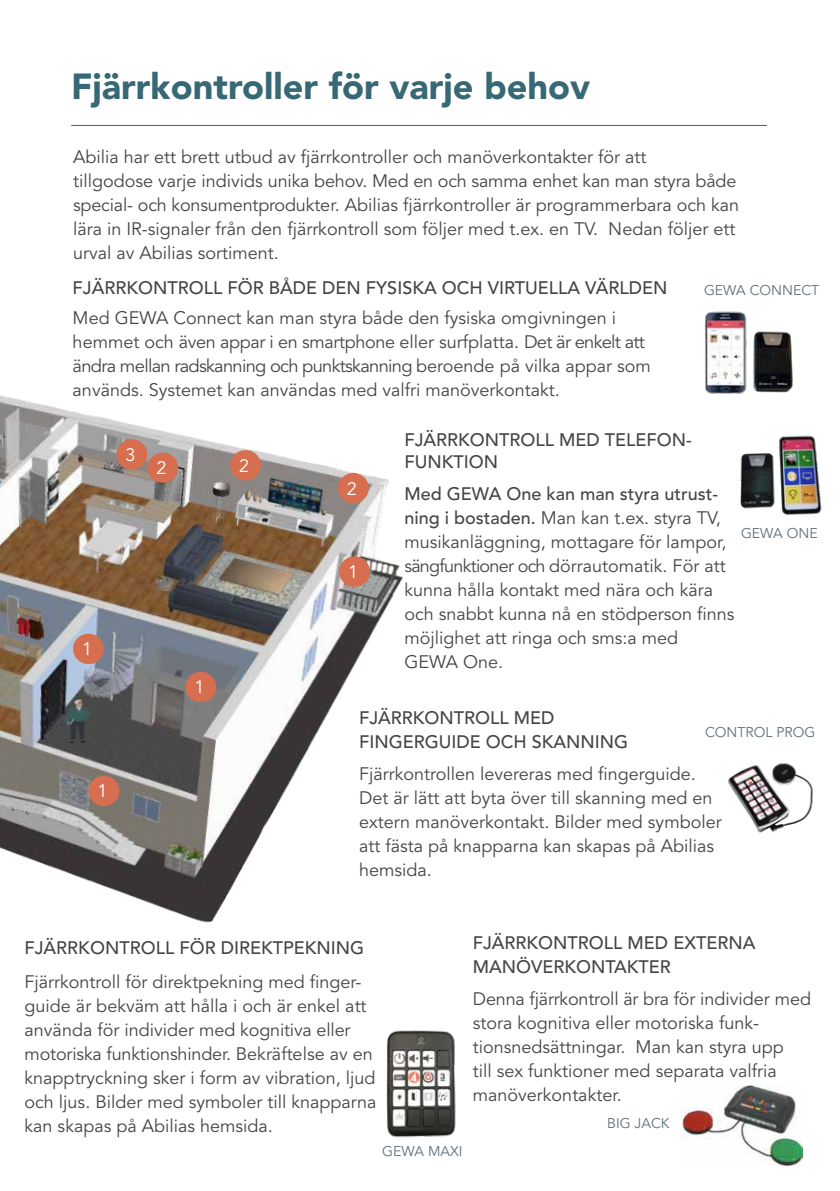
<style>
.page{position:relative;width:840px;height:1191px;background:#fff}
.page>*{position:absolute;margin:0;border:0;box-sizing:border-box;transform-origin:0 0}
.t1{font:900 36px "Avenir LT Std";color:#376875}
.t2{font:18px/24px "Avenir LT Std";color:#454644}
.t3{font:500 18px/24px "Avenir LT Std";color:#454644}
.t4{font:18px "Avenir LT Std";color:#fff}
.t5{font:14px "Avenir LT Std";color:#617079}
.s1{font-weight:500}
</style>
<div class="page">
<img style="left:0;top:395px;width:403px;height:528px">
<div style="left:185px;top:672px;width:31px;height:30px;background:#d66e4f;border-radius:50%"></div>
<div style="left:73px;top:633px;width:31px;height:31px;background:#d66e4f;border-radius:50%"></div>
<div style="left:116px;top:439px;width:31px;height:30px;background:#d66e4f;border-radius:50%"></div>
<div style="left:147px;top:452px;width:31px;height:31px;background:#d66e4f;border-radius:50%"></div>
<div style="left:230px;top:450px;width:31px;height:30px;background:#d66e4f;border-radius:50%"></div>
<div style="left:339px;top:556px;width:31px;height:31px;background:#d66e4f;border-radius:50%"></div>
<div style="left:338px;top:473px;width:30px;height:30px;background:#d66e4f;border-radius:50%"></div>
<div style="left:88px;top:775px;width:31px;height:31px;background:#d66e4f;border-radius:50%"></div>
<hr style="left:71px;top:125px;width:695px;height:1px;background:#376875">
<img style="left:705px;top:311px;width:88px;height:83px">
<img style="left:740px;top:435px;width:82px;height:81px">
<img style="left:728px;top:763px;width:85px;height:70px">
<img style="left:386px;top:1030px;width:70px;height:108px">
<img style="left:681px;top:1085px;width:121px;height:81px">
<h1 class="t1" style="left:71px;top:65px;width:520px">Fjärrkontroller för varje behov</h1>
<p class="t2" style="left:73px;top:146px;width:667px">Abilia har ett brett utbud av fjärrkontroller och manöverkontakter för att<br>tillgodose varje individs unika behov. Med en och samma enhet kan man styra både special- och konsumentprodukter. Abilias fjärrkontroller är programmerbara och kan lära in IR-signaler från den fjärrkontroll som följer med t.ex. en TV. Nedan följer ett urval av Abilias sortiment.</p>
<p class="t3" style="left:73px;top:277px;width:596px">FJÄRRKONTROLL FÖR BÅDE DEN FYSISKA OCH VIRTUELLA VÄRLDEN</p>
<p class="t5" style="left:703px;top:282px;width:117px">GEWA CONNECT</p>
<p class="t2" style="left:73px;top:307px;width:579px">Med GEWA Connect kan man styra både den fysiska omgivningen i hemmet och även appar i en smartphone eller surfplatta. Det är enkelt att ändra mellan radskanning och punktskanning beroende på vilka appar som används. Systemet kan användas med valfri manöverkontakt.</p>
<p class="t3" style="left:404px;top:429px;width:289px;line-height:22px">FJÄRRKONTROLL MED TELEFON-<br>FUNKTION</p>
<p class="t2" style="left:404px;top:482px;width:331px"><span class="s1">Med GEWA One kan man styra utrust&shy;ning i bostaden.</span> Man kan t.ex. styra TV, musikanläggning, mottagare för lampor, sängfunktioner och dörrautomatik. För att kunna hålla kontakt med nära och kära och snabbt kunna nå en stödperson finns möjlighet att ringa och sms:a med GEWA One.</p>
<p class="t4" style="left:125px;top:444px;width:12px">3</p>
<p class="t4" style="left:156px;top:457px;width:12px">2</p>
<p class="t4" style="left:239px;top:455px;width:12px">2</p>
<p class="t4" style="left:347px;top:478px;width:12px">2</p>
<p class="t5" style="left:740px;top:525px;width:78px">GEWA ONE</p>
<p class="t4" style="left:348px;top:561px;width:12px">1</p>
<p class="t4" style="left:82px;top:639px;width:12px">1</p>
<p class="t4" style="left:97px;top:781px;width:12px">1</p>
<p class="t4" style="left:194px;top:677px;width:12px">1</p>
<p class="t3" style="left:359px;top:706px;width:271px">FJÄRRKONTROLL MED<br>FINGERGUIDE OCH SKANNING</p>
<p class="t2" style="left:359px;top:762px;width:364px">Fjärrkontrollen levereras med fingerguide.<br>Det är lätt att byta över till skanning med en extern manöverkontakt. Bilder med symboler att fästa på knapparna kan skapas på Abilias hemsida.</p>
<p class="t5" style="left:704px;top:724px;width:112px">CONTROL PROG</p>
<p class="t3" style="left:25px;top:935px;width:341px">FJÄRRKONTROLL FÖR DIREKTPEKNING</p>
<p class="t2" style="left:25px;top:970px;width:353px">Fjärrkontroll för direktpekning med finger&shy;guide är bekväm att hålla i och är enkel att använda för individer med kognitiva eller motoriska funktionshinder. Bekräftelse av en knapptryckning sker i form av vibration, ljud och ljus. Bilder med symboler till knapparna kan skapas på Abilias hemsida.</p>
<p class="t5" style="left:382px;top:1143px;width:82px">GEWA MAXI</p>
<p class="t3" style="left:472px;top:931px;width:284px">FJÄRRKONTROLL MED EXTERNA<br>MANÖVERKONTAKTER</p>
<p class="t2" style="left:472px;top:987px;width:339px">Denna fjärrkontroll är bra för individer med stora kognitiva eller motoriska funk&shy;tionsnedsättningar. Man kan styra upp<br>till sex funktioner med separata valfria manöverkontakter.</p>
<p class="t5" style="left:607px;top:1115px;width:64px">BIG JACK</p>
</div>
